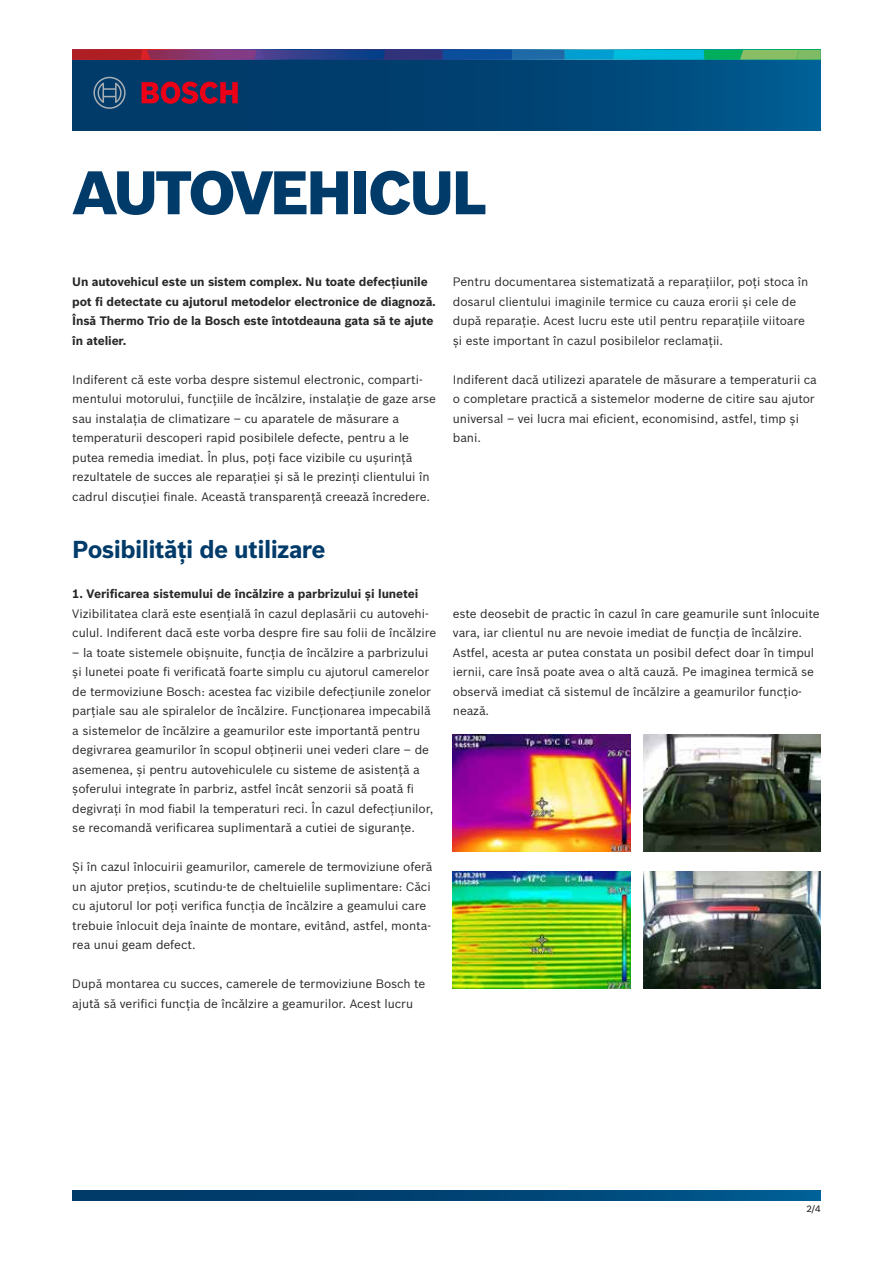
<style>
.page{position:relative;width:893px;height:1263px;background:#fff}
.page>*{position:absolute;margin:0;border:0;box-sizing:border-box;transform-origin:0 0}
.t1{font:900 60px "Bosch Sans";letter-spacing:-.05em;color:#003b6a}
.t2{font:700 24px "Bosch Sans";letter-spacing:-.025em;color:#003b6a}
.t3{font:12px/19.5px "Bosch Sans";letter-spacing:-.005em;color:#292829}
.t4{font:700 12px/19.5px "Bosch Sans";letter-spacing:-.01em;color:#292829}
.t5{font:500 9px "Bosch Sans";color:#292829}
</style>
<div class="page">
<img style="left:453px;top:735px;width:177px;height:117px">
<img style="left:643px;top:735px;width:178px;height:117px">
<img style="left:453px;top:871px;width:177px;height:117px">
<img style="left:643px;top:871px;width:178px;height:117px">
<svg style="left:72px;top:59px;width:749px;height:71px;background:#014576"></svg>
<svg style="left:72px;top:1191px;width:749px;height:9px;background:#004677"></svg>
<svg style="left:72px;top:50px;width:749px;height:9px;background:#416687"></svg>
<svg style="left:142px;top:82px;width:96px;height:22px;background:#891839"></svg>
<svg style="left:93px;top:77px;width:33px;height:32px"></svg>
<h1 class="t1" style="left:72px;top:147px;width:416px">AUTOVEHICUL</h1>
<p class="t4" style="left:72px;top:271px;width:365px">Un autovehicul este un sistem complex. Nu toate defecţiunile pot fi detectate cu ajutorul metodelor electronice de diagnoză.<br>Însă Thermo Trio de la Bosch este întotdeauna gata să te ajute în atelier.</p>
<p class="t3" style="left:72px;top:369px;width:365px">Indiferent că este vorba despre sistemul electronic, comparti&shy;mentului motorului, funcţiile de încălzire, instalaţie de gaze arse sau instalaţia de climatizare – cu aparatele de măsurare a temperaturii descoperi rapid posibilele defecte, pentru a le putea remedia imediat. În plus, poţi face vizibile cu uşurinţă rezultatele de succes ale reparaţiei şi să le prezinţi clientului în cadrul discuţiei finale. Această transparenţă creează încredere.</p>
<h2 class="t2" style="left:72px;top:531px;width:255px">Posibilităţi de utilizare</h2>
<p class="t4" style="left:72px;top:583px;width:348px">1. Verificarea sistemului de încălzire a parbrizului şi lunetei</p>
<p class="t3" style="left:72px;top:603px;width:365px">Vizibilitatea clară este esenţială în cazul deplasării cu autovehi&shy;culul. Indiferent dacă este vorba despre fire sau folii de încălzire</p>
<p class="t3" style="left:72px;top:642px;width:363px">– la toate sistemele obişnuite, funcţia de încălzire a parbrizului şi lunetei poate fi verificată foarte simplu cu ajutorul camerelor de termoviziune Bosch: acestea fac vizibile defecţiunile zonelor parţiale sau ale spiralelor de încălzire. Funcţionarea impecabilă a sistemelor de încălzire a geamurilor este importantă pentru degivrarea geamurilor în scopul obţinerii unei vederi clare – de asemenea, şi pentru autovehiculele cu sisteme de asistenţă a şoferului integrate în parbriz, astfel încât senzorii să poată fi degivraţi în mod fiabil la temperaturi reci. În cazul defecţiunilor, se recomandă verificarea suplimentară a cutiei de siguranţe.</p>
<p class="t3" style="left:72px;top:856px;width:362px">Şi în cazul înlocuirii geamurilor, camerele de termoviziune oferă un ajutor preţios, scutindu-te de cheltuielile suplimentare: Căci cu ajutorul lor poţi verifica funcţia de încălzire a geamului care trebuie înlocuit deja înainte de montare, evitând, astfel, monta&shy;rea unui geam defect.</p>
<p class="t3" style="left:72px;top:973px;width:355px">După montarea cu succes, camerele de termoviziune Bosch te ajută să verifici funcţia de încălzire a geamurilor. Acest lucru</p>
<p class="t3" style="left:453px;top:271px;width:357px">Pentru documentarea sistematizată a reparaţiilor, poţi stoca în dosarul clientului imaginile termice cu cauza erorii şi cele de după reparaţie. Acest lucru este util pentru reparaţiile viitoare şi este important în cazul posibilelor reclamaţii.</p>
<p class="t3" style="left:453px;top:369px;width:365px">Indiferent dacă utilizezi aparatele de măsurare a temperaturii ca o completare practică a sistemelor moderne de citire sau ajutor universal – vei lucra mai eficient, economisind, astfel, timp şi bani.</p>
<p class="t3" style="left:453px;top:603px;width:368px">este deosebit de practic în cazul în care geamurile sunt înlocuite vara, iar clientul nu are nevoie imediat de funcţia de încălzire.<br>Astfel, acesta ar putea constata un posibil defect doar în timpul iernii, care însă poate avea o altă cauză. Pe imaginea termică se observă imediat că sistemul de încălzire a geamurilor funcţio&shy;nează.</p>
<p class="t5" style="left:806px;top:1202px;width:16px">2/4</p>
</div>
